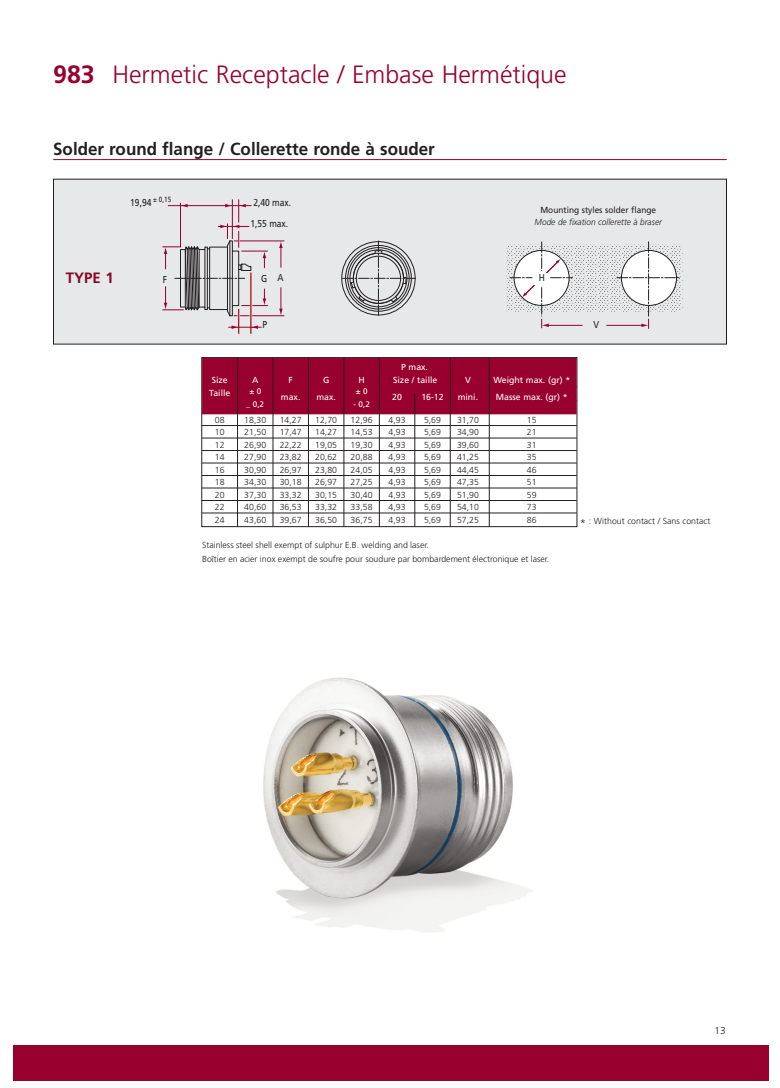
<style>
.page{position:relative;width:780px;height:1088px;background:#fff}
.page>*{position:absolute;margin:0;border:0;box-sizing:border-box;transform-origin:0 0}
.t1{font:300 25px "Frutiger";color:#98012d}
.t2{font:700 17.5px "Frutiger";color:#231f20}
.t3{font:700 15px "Frutiger";color:#840a2b}
.t4{font:10px "Frutiger";color:#231f20;scale:.85 1}
.t5{font:300 10px "Frutiger";color:#231f20}
.t6{font:300 8.75px/13.5px "Frutiger";color:#231f20}
.t7{font:8.75px "Frutiger";color:#fff}
.t8{font:italic 300 8.75px "Frutiger";color:#231f20;scale:.95 1}
.t9{font:8.75px "Frutiger";color:#231f20;scale:.95 1}
.t10{font:8.12px "Frutiger";color:#fff}
.s1{font-weight:700}
.s2{font-size:11.25px}
</style>
<div class="page">
<div style="left:53px;top:179px;width:673px;height:165px;background:#e7e8e9"></div>
<svg style="left:342px;top:241px;width:73px;height:74px"></svg>
<div style="left:349px;top:250px;width:58px;height:57px;border:1px solid #231f20;border-radius:50%"></div>
<div style="left:356px;top:256px;width:45px;height:45px;border:1px solid #231f20;border-radius:50%"></div>
<div style="left:353px;top:253px;width:51px;height:51px;border:1px solid #231f20;border-radius:50%"></div>
<div style="left:347px;top:247px;width:62px;height:62px;border:1px solid #231f20;border-radius:50%"></div>
<div style="left:345px;top:245px;width:66px;height:66px;border:1px solid #231f20;border-radius:50%"></div>
<div style="left:341px;top:241px;width:74px;height:74px;border:1px solid #231f20;border-radius:50%"></div>
<hr style="left:240px;top:241px;width:44px;height:1px;background:#98012d">
<hr style="left:252px;top:315px;width:32px;height:1px;background:#98012d">
<svg style="left:279px;top:288px;width:4px;height:28px"></svg>
<svg style="left:279px;top:241px;width:4px;height:26px"></svg>
<svg style="left:163px;top:200px;width:104px;height:134px"></svg>
<svg style="left:506px;top:242px;width:175px;height:86px"></svg>
<hr style="left:53px;top:159px;width:673px;height:1px;background:#98012d">
<div style="left:201px;top:357px;width:376px;height:170px;border:1px solid #231f20"></div>
<div style="left:202px;top:358px;width:374px;height:16px;background:#98012d"></div>
<div style="left:202px;top:374px;width:374px;height:13px;background:#98012d"></div>
<div style="left:202px;top:386px;width:374px;height:15px;background:#98012d"></div>
<div style="left:202px;top:400px;width:374px;height:14px;background:#98012d"></div>
<hr style="left:202px;top:425px;width:374px;height:1px;background:#231f20">
<hr style="left:202px;top:438px;width:374px;height:1px;background:#231f20">
<hr style="left:202px;top:450px;width:374px;height:1px;background:#231f20">
<hr style="left:202px;top:463px;width:374px;height:1px;background:#231f20">
<hr style="left:202px;top:475px;width:374px;height:1px;background:#231f20">
<hr style="left:202px;top:488px;width:374px;height:1px;background:#231f20">
<hr style="left:202px;top:500px;width:374px;height:1px;background:#231f20">
<hr style="left:202px;top:513px;width:374px;height:1px;background:#231f20">
<hr style="left:237px;top:358px;width:1px;height:169px;background:#231f20">
<hr style="left:273px;top:357px;width:1px;height:170px;background:#231f20">
<hr style="left:308px;top:357px;width:1px;height:170px;background:#231f20">
<hr style="left:343px;top:357px;width:1px;height:170px;background:#231f20">
<hr style="left:379px;top:357px;width:1px;height:170px;background:#231f20">
<hr style="left:414px;top:393px;width:1px;height:133px;background:#231f20">
<hr style="left:450px;top:358px;width:1px;height:168px;background:#231f20">
<hr style="left:489px;top:358px;width:1px;height:169px;background:#231f20">
<img style="left:263px;top:677px;width:270px;height:255px">
<div style="left:14px;top:1045px;width:754px;height:36px;background:#98012d"></div>
<h1 class="t1" style="left:53px;top:64px;width:515px"><span class="s1">983</span> Hermetic Receptacle / Embase Hermétique</h1>
<h2 class="t2" style="left:53px;top:142px;width:383px">Solder round flange / Collerette ronde à souder</h2>
<h3 class="t3" style="left:66px;top:272px;width:49px">TYPE 1</h3>
<p class="t4" style="left:130px;top:198px;width:50px">19,94 <sup>±</sup> <sup>0,15</sup></p>
<p class="t4" style="left:253px;top:199px;width:46px">2,40 max.</p>
<p class="t4" style="left:250px;top:220px;width:46px">1,55 max.</p>
<p class="t4" style="left:163px;top:275px;width:6px">F</p>
<p class="t4" style="left:261px;top:274px;width:28px">G A</p>
<p class="t4" style="left:262px;top:321px;width:7px">P</p>
<p class="t7" style="left:401px;top:363px;width:28px">P max.</p>
<p class="t9" style="left:540px;top:206px;width:123px">Mounting styles solder flange</p>
<p class="t8" style="left:534px;top:219px;width:135px">Mode de fixation collerette à braser</p>
<p class="t4" style="left:539px;top:274px;width:9px">H</p>
<p class="t4" style="left:593px;top:320px;width:8px">V</p>
<p class="t7" style="left:212px;top:377px;width:18px">Size</p>
<p class="t7" style="left:252px;top:377px;width:8px">A</p>
<p class="t7" style="left:288px;top:377px;width:6px">F</p>
<p class="t7" style="left:323px;top:377px;width:8px">G</p>
<p class="t7" style="left:358px;top:377px;width:8px">H</p>
<p class="t7" style="left:393px;top:377px;width:46px">Size / taille</p>
<p class="t7" style="left:465px;top:377px;width:7px">V</p>
<p class="t7" style="left:493px;top:377px;width:78px">Weight max. (gr) *</p>
<p class="t7" style="left:209px;top:390px;width:23px">Taille</p>
<p class="t10" style="left:249px;top:388px;width:13px">± 0</p>
<p class="t10" style="left:356px;top:388px;width:13px">± 0</p>
<p class="t10" style="left:246px;top:401px;width:19px">_ 0,2</p>
<p class="t7" style="left:392px;top:393px;width:11px">20</p>
<p class="t7" style="left:421px;top:393px;width:24px">16-12</p>
<p class="t7" style="left:457px;top:393px;width:22px">mini.</p>
<p class="t7" style="left:496px;top:393px;width:73px">Masse max. (gr) *</p>
<p class="t7" style="left:281px;top:393px;width:21px">max.</p>
<p class="t7" style="left:316px;top:393px;width:21px">max.</p>
<p class="t10" style="left:353px;top:401px;width:18px">- 0,2</p>
<p class="t6" style="left:215px;top:414px;width:11px">08</p>
<p class="t6" style="left:244px;top:414px;width:23px">18,30</p>
<p class="t6" style="left:280px;top:414px;width:23px">14,27</p>
<p class="t6" style="left:315px;top:414px;width:23px">12,70</p>
<p class="t6" style="left:350px;top:414px;width:23px">12,96</p>
<p class="t6" style="left:388px;top:414px;width:19px">4,93</p>
<p class="t6" style="left:424px;top:414px;width:19px">5,69</p>
<p class="t6" style="left:457px;top:414px;width:23px">31,70</p>
<p class="t6" style="left:527px;top:414px;width:11px">15</p>
<p class="t6" style="left:215px;top:426px;width:11px">10</p>
<p class="t6" style="left:244px;top:426px;width:23px">21,50</p>
<p class="t6" style="left:280px;top:426px;width:23px">17,47</p>
<p class="t6" style="left:315px;top:426px;width:23px">14,27</p>
<p class="t6" style="left:350px;top:426px;width:23px">14,53</p>
<p class="t6" style="left:388px;top:426px;width:19px">4,93</p>
<p class="t6" style="left:424px;top:426px;width:19px">5,69</p>
<p class="t6" style="left:457px;top:426px;width:23px">34,90</p>
<p class="t6" style="left:527px;top:426px;width:11px">21</p>
<p class="t6" style="left:215px;top:439px;width:11px">12</p>
<p class="t6" style="left:244px;top:439px;width:23px">26,90</p>
<p class="t6" style="left:280px;top:439px;width:23px">22,22</p>
<p class="t6" style="left:315px;top:439px;width:23px">19,05</p>
<p class="t6" style="left:350px;top:439px;width:23px">19,30</p>
<p class="t6" style="left:388px;top:439px;width:19px">4,93</p>
<p class="t6" style="left:424px;top:439px;width:19px">5,69</p>
<p class="t6" style="left:457px;top:439px;width:23px">39,60</p>
<p class="t6" style="left:527px;top:439px;width:11px">31</p>
<p class="t6" style="left:215px;top:451px;width:11px">14</p>
<p class="t6" style="left:244px;top:451px;width:23px">27,90</p>
<p class="t6" style="left:280px;top:451px;width:23px">23,82</p>
<p class="t6" style="left:315px;top:451px;width:23px">20,62</p>
<p class="t6" style="left:350px;top:451px;width:23px">20,88</p>
<p class="t6" style="left:388px;top:451px;width:19px">4,93</p>
<p class="t6" style="left:424px;top:451px;width:19px">5,69</p>
<p class="t6" style="left:457px;top:451px;width:23px">41,25</p>
<p class="t6" style="left:527px;top:451px;width:11px">35</p>
<p class="t6" style="left:215px;top:464px;width:11px">16</p>
<p class="t6" style="left:244px;top:464px;width:23px">30,90</p>
<p class="t6" style="left:280px;top:464px;width:23px">26,97</p>
<p class="t6" style="left:315px;top:464px;width:23px">23,80</p>
<p class="t6" style="left:350px;top:464px;width:23px">24,05</p>
<p class="t6" style="left:388px;top:464px;width:19px">4,93</p>
<p class="t6" style="left:424px;top:464px;width:19px">5,69</p>
<p class="t6" style="left:457px;top:464px;width:23px">44,45</p>
<p class="t6" style="left:527px;top:464px;width:11px">46</p>
<p class="t6" style="left:215px;top:476px;width:11px">18</p>
<p class="t6" style="left:244px;top:476px;width:23px">34,30</p>
<p class="t6" style="left:280px;top:476px;width:23px">30,18</p>
<p class="t6" style="left:315px;top:476px;width:23px">26,97</p>
<p class="t6" style="left:350px;top:476px;width:23px">27,25</p>
<p class="t6" style="left:388px;top:476px;width:19px">4,93</p>
<p class="t6" style="left:424px;top:476px;width:19px">5,69</p>
<p class="t6" style="left:457px;top:476px;width:23px">47,35</p>
<p class="t6" style="left:527px;top:476px;width:11px">51</p>
<p class="t6" style="left:215px;top:489px;width:11px">20</p>
<p class="t6" style="left:244px;top:489px;width:23px">37,30</p>
<p class="t6" style="left:280px;top:489px;width:23px">33,32</p>
<p class="t6" style="left:315px;top:489px;width:23px">30,15</p>
<p class="t6" style="left:350px;top:489px;width:23px">30,40</p>
<p class="t6" style="left:388px;top:489px;width:19px">4,93</p>
<p class="t6" style="left:424px;top:489px;width:19px">5,69</p>
<p class="t6" style="left:457px;top:489px;width:23px">51,90</p>
<p class="t6" style="left:527px;top:489px;width:11px">59</p>
<p class="t6" style="left:215px;top:501px;width:11px">22</p>
<p class="t6" style="left:244px;top:501px;width:23px">40,60</p>
<p class="t6" style="left:280px;top:501px;width:23px">36,53</p>
<p class="t6" style="left:315px;top:501px;width:23px">33,32</p>
<p class="t6" style="left:350px;top:501px;width:23px">33,58</p>
<p class="t6" style="left:388px;top:501px;width:19px">4,93</p>
<p class="t6" style="left:424px;top:501px;width:19px">5,69</p>
<p class="t6" style="left:457px;top:501px;width:23px">54,10</p>
<p class="t6" style="left:527px;top:501px;width:11px">73</p>
<p class="t6" style="left:215px;top:513px;width:11px">24</p>
<p class="t6" style="left:244px;top:513px;width:23px">43,60</p>
<p class="t6" style="left:280px;top:513px;width:23px">39,67</p>
<p class="t6" style="left:315px;top:513px;width:23px">36,50</p>
<p class="t6" style="left:350px;top:513px;width:23px">36,75</p>
<p class="t6" style="left:388px;top:513px;width:19px">4,93</p>
<p class="t6" style="left:424px;top:513px;width:19px">5,69</p>
<p class="t6" style="left:457px;top:513px;width:23px">57,25</p>
<p class="t6" style="left:527px;top:513px;width:11px">86</p>
<p class="t6" style="left:579px;top:515px;width:132px"><span class="s2">*</span> : Without contact / Sans contact</p>
<p class="t6" style="left:202px;top:539px;width:349px">Stainless steel shell exempt of sulphur E.B. welding and laser.<br>Boîtier en acier inox exempt de soufre pour soudure par bombardement électronique et laser.</p>
<p class="t5" style="left:714px;top:1026px;width:13px">13</p>
</div>
